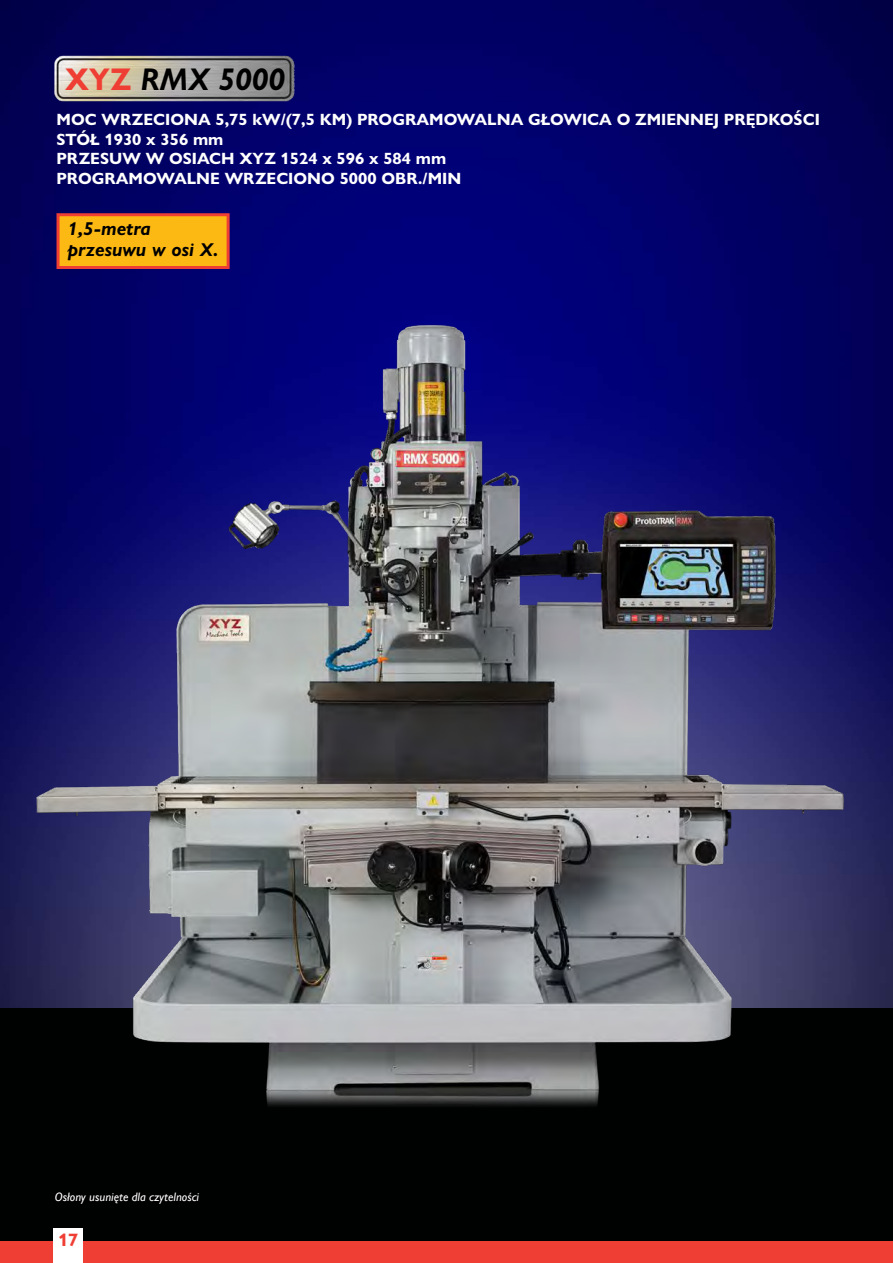
<style>
.page{position:relative;width:893px;height:1263px;background:#000101}
.page>*{position:absolute;margin:0;border:0;box-sizing:border-box;transform-origin:0 0}
.t1{font:italic 700 31.5px "Gill Sans Nova";color:#000;scale:.94 1}
.t2{font:italic 700 18.6px/21px "Gill Sans Nova";color:#000}
.t3{font:700 18px "Gill Sans Nova";color:#ef3e33}
.t4{font:700 16.35px/19.6px "Gill Sans Nova";color:#fff}
.t5{font:italic 12.15px "Gill Sans Nova";color:#fff}
.s1{font-style:normal;color:#ef3e33}
</style>
<div class="page">
<img style="left:0;top:0;width:893px;height:1008px">
<img style="left:54px;top:53px;width:244px;height:51px">
<img style="left:27px;top:314px;width:828px;height:792px">
<div style="left:0;top:1242px;width:893px;height:21px;background:#ef3e33"></div>
<div style="left:53px;top:1229px;width:30px;height:34px;background:#fff"></div>
<div style="left:58px;top:215px;width:170px;height:52px;background:#fdb913"></div>
<div style="left:57px;top:213px;width:173px;height:56px;border:3px solid #ef3e33"></div>
<p class="t1" style="left:65px;top:59px;width:236px"><span class="s1">XYZ</span> RMX 5000</p>
<p class="t4" style="left:57px;top:110px;width:765px">MOC WRZECIONA 5,75 kW/(7,5 KM) PROGRAMOWALNA GŁOWICA O ZMIENNEJ PRĘDKOŚCI</p>
<p class="t4" style="left:57px;top:129px;width:168px">STÓŁ 1930 x 356 mm</p>
<p class="t4" style="left:57px;top:149px;width:406px">PRZESUW W OSIACH XYZ 1524 x 596 x 584 mm<br>PROGRAMOWALNE WRZECIONO 5000 OBR./MIN</p>
<p class="t2" style="left:68px;top:218px;width:152px">1,5-metra przesuwu w osi X.</p>
<p class="t5" style="left:55px;top:1190px;width:146px">Osłony usunięte dla czytelności</p>
<p class="t3" style="left:58px;top:1228px;width:22px">17</p>
</div>
